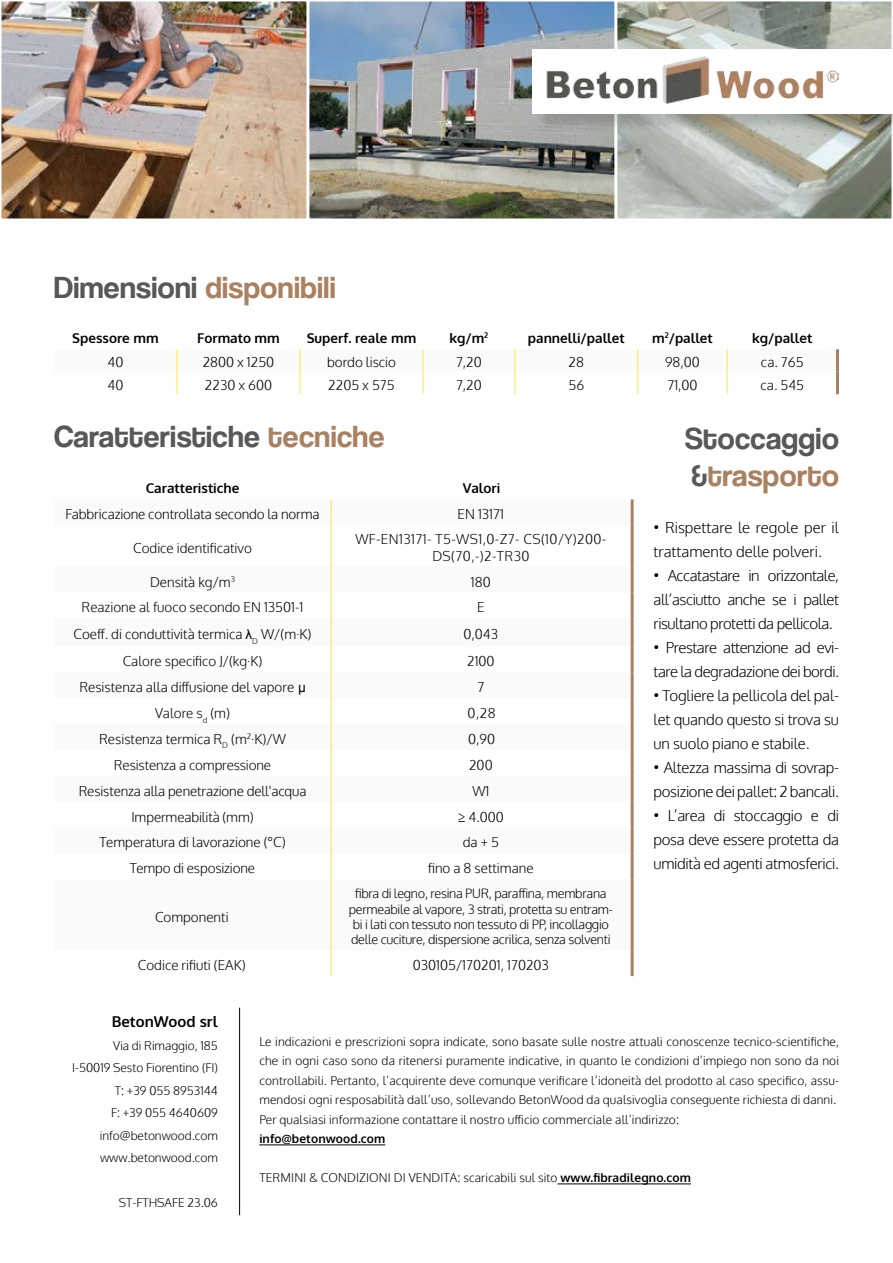
<style>
.page{position:relative;width:893px;height:1263px;background:#fff}
.page>*{position:absolute;margin:0;border:0;box-sizing:border-box;transform-origin:0 0}
.t1{font:31.5px/37.8px "Coolvetica Rg";letter-spacing:.01em;color:#58585b}
.t2{font:31.5px "Coolvetica Rg";letter-spacing:.01em;color:#aa8160}
.t3{font:300 15px/24px "Oxygen";letter-spacing:-.02em;color:#000;text-align:justify}
.t4{font:300 15px/24px "Oxygen";color:#000}
.t5{font:700 15px "Oxygen";color:#000}
.t6{font:300 13.5px "Oxygen";color:#000}
.t7{font:700 13.5px "Oxygen";color:#000}
.t8{font:300 13.5px/16.2px "Oxygen";letter-spacing:.03em;color:#000;text-align:center}
.t9{font:300 12.75px/15.3px "Oxygen";letter-spacing:-.02em;color:#000;text-align:center}
.t10{font:300 12px/22.5px "Oxygen";letter-spacing:.01em;color:#000;text-align:right}
.t11{font:700 12px "Oxygen";letter-spacing:.01em;color:#000}
.s1{color:#58585b}
.s2{color:#aa8160}
.s3{font-family:"Arial";font-weight:400}
.s4{font-weight:700}
</style>
<div class="page">
<hr style="left:239px;top:1008px;width:1px;height:207px;background:#000">
<hr style="left:259px;top:1144px;width:126px;height:1px;background:#000">
<hr style="left:558px;top:1183px;width:133px;height:1px;background:#000">
<hr style="left:631px;top:499px;width:3px;height:26px;background:#aa8160">
<hr style="left:631px;top:525px;width:3px;height:42px;background:#aa8160">
<hr style="left:631px;top:567px;width:3px;height:25px;background:#aa8160">
<hr style="left:631px;top:592px;width:3px;height:26px;background:#aa8160">
<hr style="left:631px;top:618px;width:3px;height:28px;background:#aa8160">
<hr style="left:631px;top:646px;width:3px;height:26px;background:#aa8160">
<hr style="left:631px;top:672px;width:3px;height:26px;background:#aa8160">
<hr style="left:631px;top:698px;width:3px;height:26px;background:#aa8160">
<hr style="left:631px;top:724px;width:3px;height:26px;background:#aa8160">
<hr style="left:631px;top:750px;width:3px;height:26px;background:#aa8160">
<hr style="left:631px;top:776px;width:3px;height:26px;background:#aa8160">
<hr style="left:631px;top:802px;width:3px;height:25px;background:#aa8160">
<hr style="left:631px;top:827px;width:3px;height:26px;background:#aa8160">
<hr style="left:631px;top:853px;width:3px;height:26px;background:#aa8160">
<hr style="left:631px;top:879px;width:3px;height:71px;background:#aa8160">
<hr style="left:631px;top:950px;width:3px;height:26px;background:#aa8160">
<svg style="left:331px;top:499px;width:1px;height:26px"></svg>
<hr style="left:331px;top:525px;width:1px;height:42px;background:#fee542">
<svg style="left:331px;top:567px;width:1px;height:312px"></svg>
<hr style="left:331px;top:879px;width:1px;height:71px;background:#fee542">
<svg style="left:331px;top:950px;width:1px;height:26px"></svg>
<img style="left:1px;top:1px;width:306px;height:218px">
<svg style="left:617px;top:1px;width:275px;height:218px"></svg>
<img style="left:309px;top:1px;width:306px;height:218px">
<div style="left:535px;top:52px;width:358px;height:81px;background:#000;opacity:.15"></div>
<div style="left:533px;top:49px;width:360px;height:64px;background:#fff"></div>
<img style="left:546px;top:57px;width:293px;height:46px">
<hr style="left:836px;top:349px;width:3px;height:22px;background:#aa8160">
<hr style="left:836px;top:371px;width:3px;height:23px;background:#aa8160">
<svg style="left:176px;top:349px;width:661px;height:45px"></svg>
<h1 class="t2" style="left:54px;top:269px;width:283px"><span class="s1">Dimensioni</span> disponibili</h1>
<p class="t7" style="left:72px;top:329px;width:88px">Spessore mm</p>
<p class="t7" style="left:197px;top:329px;width:84px">Formato mm</p>
<p class="t7" style="left:307px;top:329px;width:111px">Superf. reale mm</p>
<p class="t7" style="left:449px;top:329px;width:40px">kg/m<sup>2</sup></p>
<p class="t7" style="left:528px;top:329px;width:98px">pannelli/pallet</p>
<p class="t7" style="left:652px;top:329px;width:62px">m<sup>2</sup>/pallet</p>
<p class="t7" style="left:752px;top:329px;width:62px">kg/pallet</p>
<p class="t6" style="left:108px;top:354px;width:17px">40</p>
<p class="t6" style="left:203px;top:354px;width:73px">2800 x 1250</p>
<p class="t6" style="left:327px;top:354px;width:71px">bordo liscio</p>
<p class="t6" style="left:456px;top:354px;width:27px">7,20</p>
<p class="t6" style="left:569px;top:354px;width:17px">28</p>
<p class="t6" style="left:665px;top:354px;width:36px">98,00</p>
<p class="t6" style="left:761px;top:354px;width:44px">ca. 765</p>
<p class="t6" style="left:108px;top:376px;width:17px">40</p>
<p class="t6" style="left:205px;top:376px;width:69px">2230 x 600</p>
<p class="t6" style="left:328px;top:376px;width:68px">2205 x 575</p>
<p class="t6" style="left:456px;top:376px;width:27px">7,20</p>
<p class="t6" style="left:568px;top:376px;width:17px">56</p>
<p class="t6" style="left:667px;top:376px;width:32px">71,00</p>
<p class="t6" style="left:760px;top:376px;width:45px">ca. 545</p>
<h1 class="t1" style="left:54px;top:417px;width:332px">Caratteristiche <span class="s2">tecniche</span></h1>
<p class="t7" style="left:146px;top:479px;width:95px">Caratteristiche</p>
<p class="t7" style="left:463px;top:479px;width:39px">Valori</p>
<p class="t6" style="left:65px;top:505px;width:256px">Fabbricazione controllata secondo la norma</p>
<p class="t6" style="left:458px;top:505px;width:48px">EN 13171</p>
<p class="t6" style="left:133px;top:539px;width:120px">Codice identificativo</p>
<p class="t8" style="left:355px;top:532px;width:252px">WF-EN13171- T5-WS1,0-Z7- CS(10/Y)200-<br>DS(70,-)2-TR30</p>
<p class="t6" style="left:150px;top:573px;width:87px">Densità kg/m<sup>3</sup></p>
<p class="t6" style="left:471px;top:573px;width:21px">180</p>
<p class="t6" style="left:82px;top:599px;width:223px">Reazione al fuoco secondo EN 13501-1</p>
<p class="t6" style="left:477px;top:599px;width:9px">E</p>
<p class="t6" style="left:74px;top:626px;width:239px">Coeff. di conduttività termica <span class="s3">λ</span><sub>D</sub> W/(m·K)</p>
<p class="t6" style="left:464px;top:626px;width:36px">0,043</p>
<p class="t6" style="left:123px;top:653px;width:141px">Calore specifico J/(kg·K)</p>
<p class="t6" style="left:467px;top:653px;width:29px">2100</p>
<p class="t6" style="left:79px;top:679px;width:228px">Resistenza alla diffusione del vapore <span class="s3">μ</span></p>
<p class="t6" style="left:477px;top:679px;width:8px">7</p>
<p class="t6" style="left:155px;top:705px;width:76px">Valore s<sub>d</sub> (m)</p>
<p class="t6" style="left:468px;top:705px;width:29px">0,28</p>
<p class="t6" style="left:99px;top:731px;width:188px">Resistenza termica R<sub>D</sub> (m<sup>2</sup>·K)/W</p>
<p class="t6" style="left:468px;top:731px;width:28px">0,90</p>
<p class="t6" style="left:114px;top:756px;width:159px">Resistenza a compressione</p>
<p class="t6" style="left:469px;top:756px;width:25px">200</p>
<p class="t6" style="left:79px;top:782px;width:229px">Resistenza alla penetrazione dell'acqua</p>
<p class="t6" style="left:472px;top:782px;width:19px">W1</p>
<p class="t6" style="left:131px;top:808px;width:124px">Impermeabilità (mm)</p>
<p class="t6" style="left:458px;top:808px;width:48px">≥ 4.000</p>
<p class="t6" style="left:100px;top:834px;width:187px">Temperatura di lavorazione (°C)</p>
<p class="t6" style="left:463px;top:834px;width:38px">da + 5</p>
<p class="t6" style="left:130px;top:860px;width:127px">Tempo di esposizione</p>
<p class="t6" style="left:428px;top:860px;width:107px">fino a 8 settimane</p>
<p class="t6" style="left:155px;top:908px;width:75px">Componenti</p>
<p class="t9" style="left:349px;top:886px;width:266px">fibra di legno, resina PUR, paraffina, membrana permeabile al vapore, 3 strati, protetta su entram&shy;bi i lati con tessuto non tessuto di PP, incollaggio delle cuciture, dispersione acrilica, senza solventi</p>
<p class="t6" style="left:138px;top:957px;width:109px">Codice rifiuti (EAK)</p>
<p class="t6" style="left:413px;top:957px;width:138px">030105/170201, 170203</p>
<h1 class="t1" style="left:685px;top:419px;width:155px">Stoccaggio &amp;<span class="s2">trasporto</span></h1>
<p class="t4" style="left:654px;top:516px;width:187px">• Rispettare le regole per il trattamento delle polveri.</p>
<p class="t3" style="left:654px;top:564px;width:187px">• Accatastare in orizzontale, all‘asciutto anche se i pallet risultano protetti da pellicola.</p>
<p class="t3" style="left:654px;top:636px;width:187px">• Prestare attenzione ad evi&shy;tare la degradazione dei bordi.</p>
<p class="t3" style="left:654px;top:684px;width:187px">• Togliere la pellicola del pal&shy;let quando questo si trova su un suolo piano e stabile.</p>
<p class="t3" style="left:654px;top:756px;width:187px">• Altezza massima di sovrap&shy;posizione dei pallet: 2 bancali.</p>
<p class="t3" style="left:654px;top:804px;width:187px">• L’area di stoccaggio e di posa deve essere protetta da umidità ed agenti atmosferici.</p>
<p class="t5" style="left:112px;top:1013px;width:108px">BetonWood srl</p>
<p class="t10" style="left:72px;top:1035px;width:147px">Via di Rimaggio, 185<br>I-50019 Sesto Fiorentino (FI)<br>T: +39 055 8953144<br>F: +39 055 4640609 info@betonwood.com www.betonwood.com</p>
<p class="t10" style="left:119px;top:1192px;width:101px">ST-FTHSAFE 23.06</p>
<p class="t10" style="left:259px;top:1032px;width:581px;line-height:19.5px;text-align:left">Le indicazioni e prescrizioni sopra indicate, sono basate sulle nostre attuali conoscenze tecnico-scientifiche, che in ogni caso sono da ritenersi puramente indicative, in quanto le condizioni d’impiego non sono da noi controllabili. Pertanto, l’acquirente deve comunque verificare l’idoneità del prodotto al caso specifico, assu&shy;mendosi ogni resposabilità dall’uso, sollevando BetonWood da qualsivoglia conseguente richiesta di danni.<br>Per qualsiasi informazione contattare il nostro ufficio commerciale all’indirizzo:</p>
<p class="t11" style="left:259px;top:1131px;width:128px">info@betonwood.com</p>
<p class="t10" style="left:259px;top:1167px;width:433px">TERMINI &amp; CONDIZIONI DI VENDITA: scaricabili sul sito <span class="s4">www.fibradilegno.com</span></p>
</div>
